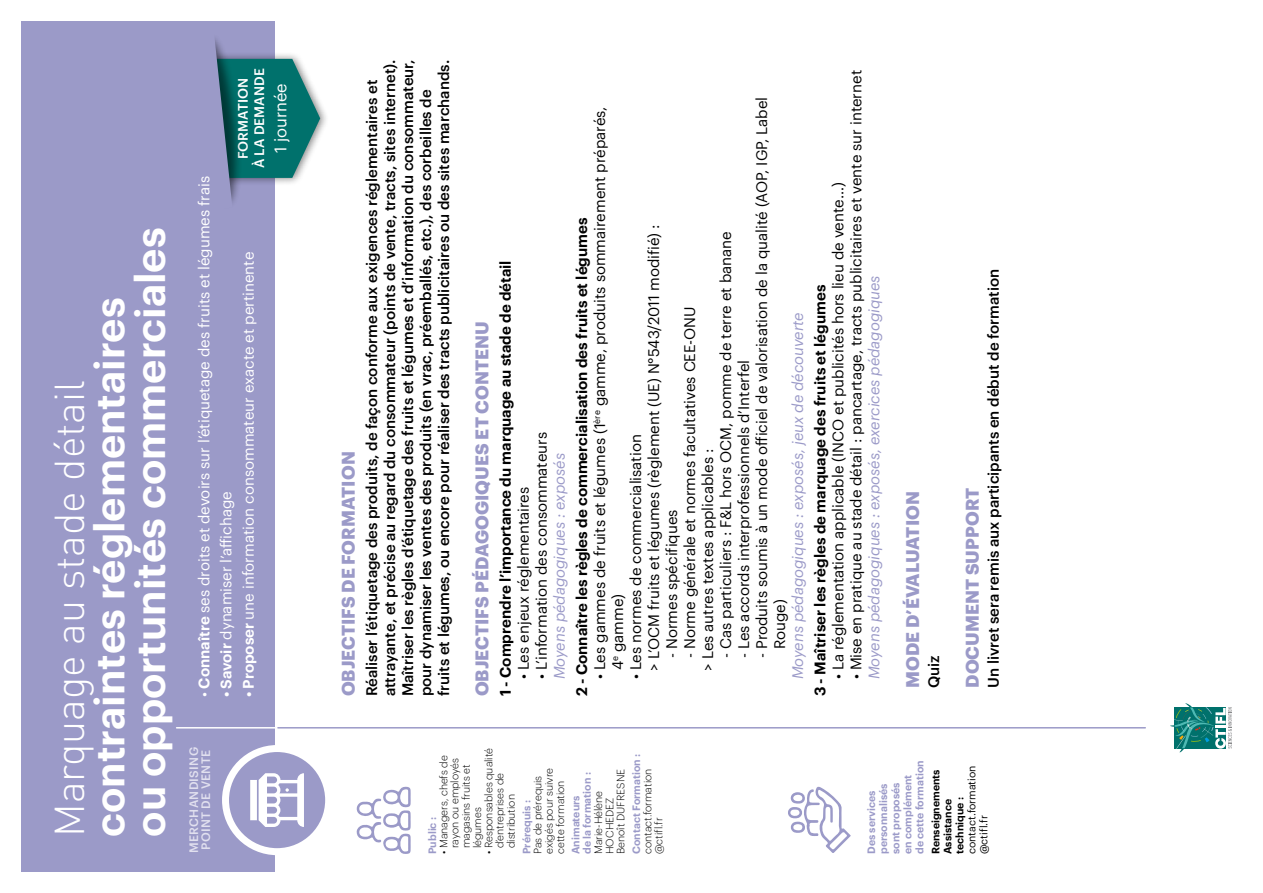
<style>
.page{position:relative;width:1263px;height:893px;background:#fff}
.page>*{position:absolute;margin:0;border:0;box-sizing:border-box;transform-origin:0 0}
.t1{font:600 41.25px/40.5px "Graphik";color:#fff}
.t2{font:300 41.25px "DIN";color:#fff}
.t3{font:700 18px "Graphik";letter-spacing:.005em;color:#9b9ac8}
.t4{font:16.5px "Graphik";color:#fff}
.t5{font:15px/18px "Graphik";color:#000}
.t6{font:500 15px/18px "Graphik";color:#000}
.t7{font:600 15px "Graphik";color:#000}
.t8{font:15px "Graphik";color:#fff}
.t9{font:italic 15px "Graphik";color:#9b9ac8}
.t10{font:500 13.5px/16.5px "Graphik";letter-spacing:.005em;color:#fff;text-align:center}
.t11{font:500 12px/12px "Graphik";letter-spacing:.025em;color:#e1e0ef}
.t12{font:300 10.5px/11.2px "Graphik";color:#000}
.t13{font:600 10.5px/12px "Graphik";color:#9b9ac8}
.t14{font:600 10.5px/12px "Graphik";color:#000}
.t15{font:10.5px/12px "Graphik";color:#000}
.s1{font-weight:600}
</style>
<div class="page">
<svg style="left:1170px;top:703px;width:62px;height:49px"></svg>
<div style="left:21px;top:21px;width:254px;height:851px;background:#9b9ac8"></div>
<svg style="left:357px;top:787px;width:54px;height:67px"></svg>
<hr style="left:177px;top:727px;width:107px;height:1px;background:#fff">
<hr style="left:278px;top:727px;width:867px;height:1px;background:#9b9ac8">
<svg style="left:225px;top:748px;width:104px;height:104px;fill:#9b9ac8"></svg>
<svg style="left:250px;top:773px;width:54px;height:54px"></svg>
<div style="left:222px;top:745px;width:110px;height:110px;border:7px solid #fff;border-radius:50%"></div>
<svg style="left:788px;top:786px;width:63px;height:67px"></svg>
<div style="left:202px;top:51px;width:128px;height:135px;background:#000;opacity:.5"></div>
<svg style="left:202px;top:38px;width:118px;height:165px"></svg>
<h1 class="t1" style="left:86px;top:837px;width:611px;rotate:-90deg">contraintes réglementaires<br>ou opportunités commerciales</h1>
<h1 class="t2" style="left:44px;top:837px;width:458px;rotate:-90deg">Marquage au stade détail</h1>
<p class="t10" style="left:233px;top:168px;width:102px;rotate:-90deg">Formation<br>à La demande</p>
<p class="t8" style="left:193px;top:697px;width:523px;rotate:-90deg">• <span class="s1">Connaître</span> ses droits et devoirs sur l’étiquetage des fruits et légumes frais</p>
<p class="t8" style="left:237px;top:697px;width:447px;rotate:-90deg"><span class="s1">• Proposer</span> une information consommateur exacte et pertinente</p>
<p class="t8" style="left:215px;top:697px;width:208px;rotate:-90deg"><span class="s1">• Savoir</span> dynamiser l’affichage</p>
<p class="t4" style="left:268px;top:153px;width:71px;rotate:-90deg">1 journée</p>
<p class="t11" style="left:187px;top:853px;width:107px;rotate:-90deg">Merchandising point de vente</p>
<p class="t3" style="left:334px;top:696px;width:247px;rotate:-90deg">Objectifs de Formation</p>
<p class="t6" style="left:361px;top:696px;width:639px;rotate:-90deg">Réaliser l’étiquetage des produits, de façon conforme aux exigences réglementaires et attrayante, et précise au regard du consommateur (points de vente, tracts, sites internet).<br>Maîtriser les règles d’étiquetage des fruits et légumes et d’information du consommateur, pour dynamiser les ventes des produits (en vrac, préemballés, etc.), des corbeilles de fruits et légumes, ou encore pour réaliser des tracts publicitaires ou des sites marchands.</p>
<p class="t3" style="left:468px;top:696px;width:377px;rotate:-90deg">Objectifs pédagogiques et contenu</p>
<p class="t5" style="left:846px;top:679px;width:611px;rotate:-90deg">• Mise en pratique au stade détail : pancartage, tracts publicitaires et vente sur internet</p>
<p class="t5" style="left:751px;top:649px;width:554px;text-indent:-9px;rotate:-90deg">- Produits soumis à un mode officiel de valorisation de la qualité (AOP, IGP, Label<br>Rouge)</p>
<p class="t5" style="left:589px;top:670px;width:566px;text-indent:-9px;rotate:-90deg">• Les gammes de fruits et légumes (1<sup>ère</sup> gamme, produits sommairement préparés,<br>4<sup>e</sup> gamme)</p>
<p class="t5" style="left:828px;top:679px;width:498px;rotate:-90deg">• La réglementation applicable (INCO et publicités hors lieu de vente…)</p>
<p class="t7" style="left:570px;top:696px;width:480px;rotate:-90deg">2 - Connaître les règles de commercialisation des fruits et légumes</p>
<p class="t5" style="left:625px;top:671px;width:448px;text-indent:-9px;rotate:-90deg">• Les normes de commercialisation<br>&gt; L’OCM fruits et légumes (règlement (UE) N°543/2011 modifié) :</p>
<p class="t5" style="left:715px;top:658px;width:428px;rotate:-90deg">- Cas particuliers : F&amp;L hors OCM, pomme de terre et banane</p>
<p class="t7" style="left:494px;top:696px;width:437px;rotate:-90deg">1 - Comprendre l’importance du marquage au stade de détail</p>
<p class="t9" style="left:863px;top:679px;width:405px;rotate:-90deg">Moyens pédagogiques : exposés, exercices pédagogiques</p>
<p class="t7" style="left:808px;top:696px;width:413px;rotate:-90deg">3 - Maîtriser les règles de marquage des fruits et légumes</p>
<p class="t5" style="left:679px;top:671px;width:366px;text-indent:13px;rotate:-90deg">- Norme générale et normes facultatives CEE-ONU &gt; Les autres textes applicables :</p>
<p class="t9" style="left:786px;top:679px;width:369px;rotate:-90deg">Moyens pédagogiques : exposés, jeux de découverte</p>
<p class="t5" style="left:733px;top:658px;width:300px;rotate:-90deg">- Les accords interprofessionnels d’Interfel</p>
<p class="t5" style="left:531px;top:679px;width:249px;rotate:-90deg">• L’information des consommateurs</p>
<p class="t9" style="left:548px;top:679px;width:228px;rotate:-90deg">Moyens pédagogiques : exposés</p>
<p class="t5" style="left:513px;top:679px;width:194px;rotate:-90deg">• Les enjeux réglementaires</p>
<p class="t5" style="left:661px;top:658px;width:150px;rotate:-90deg">- Normes spécifiques</p>
<p class="t3" style="left:898px;top:688px;width:198px;rotate:-90deg">Mode d’évaluation</p>
<p class="t6" style="left:923px;top:688px;width:34px;rotate:-90deg">Quiz</p>
<p class="t3" style="left:958px;top:688px;width:201px;rotate:-90deg">Document support</p>
<p class="t6" style="left:983px;top:688px;width:420px;rotate:-90deg">Un livret sera remis aux participants en début de formation</p>
<p class="t12" style="left:437px;top:848px;width:94px;text-indent:-6px;rotate:-90deg">• Managers, chefs de rayon ou employés magasins fruits et légumes</p>
<p class="t12" style="left:482px;top:848px;width:102px;text-indent:-6px;rotate:-90deg">• Responsables qualité d’entreprises de distribution</p>
<p class="t13" style="left:629px;top:854px;width:102px;rotate:-90deg">Contact Formation :</p>
<p class="t12" style="left:531px;top:854px;width:88px;rotate:-90deg">Pas de prérequis exigés pour suivre cette formation</p>
<p class="t13" style="left:569px;top:854px;width:83px;line-height:11.2px;rotate:-90deg">Animateurs<br>de la formation :</p>
<p class="t12" style="left:592px;top:854px;width:87px;rotate:-90deg">Marie-Hélène<br>Hoch edez<br>Benoît Dufresne</p>
<p class="t12" style="left:641px;top:854px;width:87px;rotate:-90deg">contact.formation @ctifl.fr</p>
<p class="t13" style="left:520px;top:854px;width:56px;rotate:-90deg">Prérequis :</p>
<p class="t13" style="left:425px;top:854px;width:39px;rotate:-90deg">Public :</p>
<p class="t13" style="left:864px;top:854px;width:95px;rotate:-90deg">Des services personnalisés sont proposés<br>en complément de cette formation</p>
<p class="t14" style="left:929px;top:854px;width:86px;rotate:-90deg">Renseignements<br>Assistance technique :</p>
<p class="t15" style="left:965px;top:854px;width:90px;rotate:-90deg">contact.formation @ctifl.fr</p>
</div>
